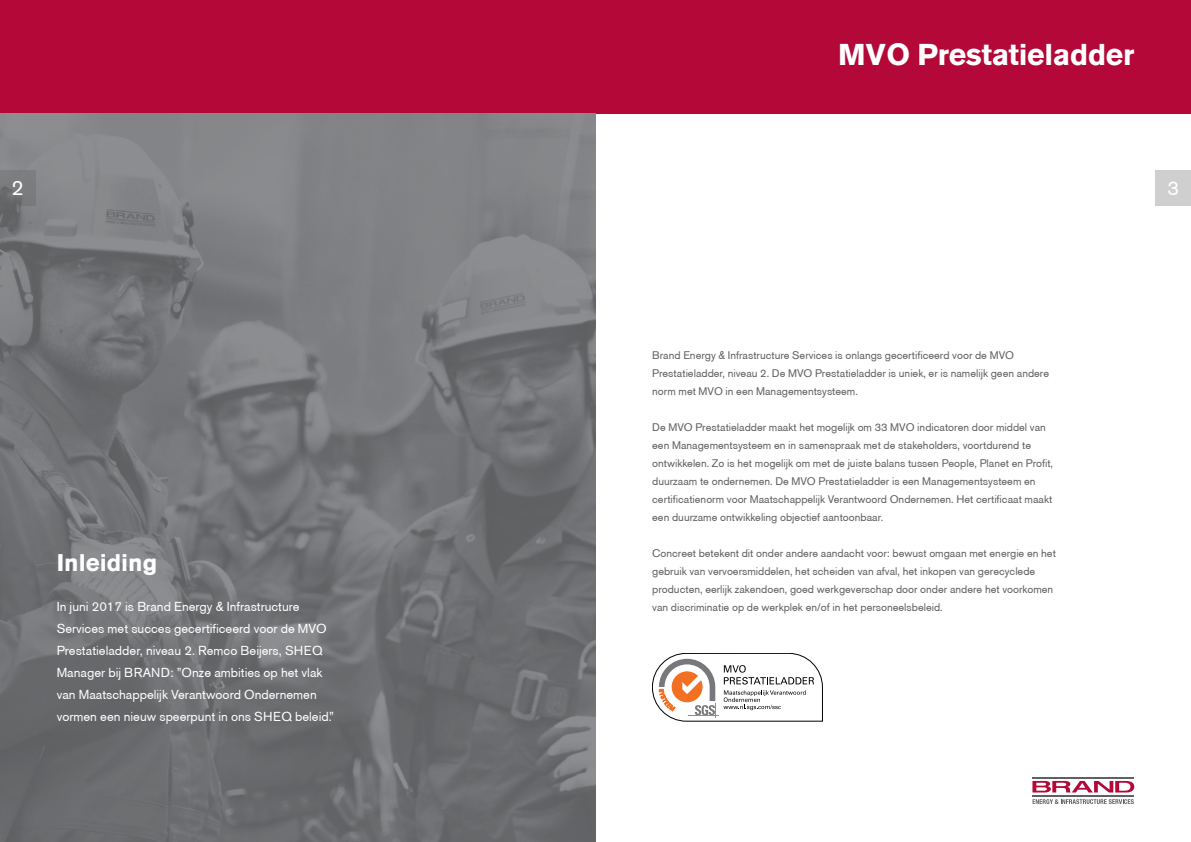
<style>
.page{position:relative;width:1191px;height:842px;background:#fff}
.page>*{position:absolute;margin:0;border:0;box-sizing:border-box;transform-origin:0 0}
.t1{font:700 30px "Berthold Akzidenz Grotesk BE";letter-spacing:-.01em;color:#fff}
.t2{font:700 24px "Berthold Akzidenz Grotesk BE";color:#fff}
.t3{font:21px "Berthold Akzidenz Grotesk BE";color:#fff}
.t4{font:20px "Berthold Akzidenz Grotesk BE";color:#fff}
.t5{font:13px/22px "Berthold Akzidenz Grotesk BE";color:#fff}
.t6{font:11px/18px "Berthold Akzidenz Grotesk BE";color:#5f6062}
</style>
<div class="page">
<div style="left:0;top:0;width:1191px;height:113px;background:#b30838"></div>
<img style="left:0;top:113px;width:595px;height:729px">
<svg style="left:1032px;top:781px;width:102px;height:11px"></svg>
<hr style="left:1032px;top:777px;width:101px;height:1px;background:#5f6062">
<hr style="left:1032px;top:795px;width:101px;height:2px;background:#5f6062">
<svg style="left:1032px;top:799px;width:101px;height:5px"></svg>
<div style="left:1155px;top:170px;width:36px;height:36px;background:#cfcfd0"></div>
<div style="left:0;top:170px;width:35px;height:36px;background:linear-gradient(to bottom,#808284,#6c6e70)"></div>
<svg style="left:652px;top:653px;width:170px;height:68px"></svg>
<h1 class="t1" style="left:838px;top:38px;width:298px">MVO Prestatieladder</h1>
<h3 class="t3" style="left:12px;top:176px;width:14px">2</h3>
<h3 class="t4" style="left:1167px;top:176px;width:13px">3</h3>
<h2 class="t2" style="left:57px;top:549px;width:102px">Inleiding</h2>
<p class="t5" style="left:57px;top:596px;width:279px">In juni 2017 is Brand Energy &amp; Infrastructure Services met succes gecertificeerd voor de MVO Prestatieladder, niveau 2. Remco Beijers, SHEQ Manager bij BRAND: ”Onze ambities op het vlak van Maatschappelijk Verantwoord Ondernemen vormen een nieuw speerpunt in ons SHEQ beleid.”</p>
<p class="t6" style="left:652px;top:346px;width:398px">Brand Energy &amp; Infrastructure Services is onlangs gecertificeerd voor de MVO<br>Prestatieladder, niveau 2. De MVO Prestatieladder is uniek, er is namelijk geen andere norm met MVO in een Managementsysteem.</p>
<p class="t6" style="left:652px;top:418px;width:402px">De MVO Prestatieladder maakt het mogelijk om 33 MVO indicatoren door middel van een Managementsysteem en in samenspraak met de stakeholders, voortdurend te ontwikkelen. Zo is het mogelijk om met de juiste balans tussen People, Planet en Profit, duurzaam te ondernemen. De MVO Prestatieladder is een Managementsysteem en certificatienorm voor Maatschappelijk Verantwoord Ondernemen. Het certificaat maakt een duurzame ontwikkeling objectief aantoonbaar.</p>
<p class="t6" style="left:652px;top:544px;width:405px">Concreet betekent dit onder andere aandacht voor: bewust omgaan met energie en het gebruik van vervoersmiddelen, het scheiden van afval, het inkopen van gerecyclede producten, eerlijk zakendoen, goed werkgeverschap door onder andere het voorkomen van discriminatie op de werkplek en/of in het personeelsbeleid.</p>
</div>
